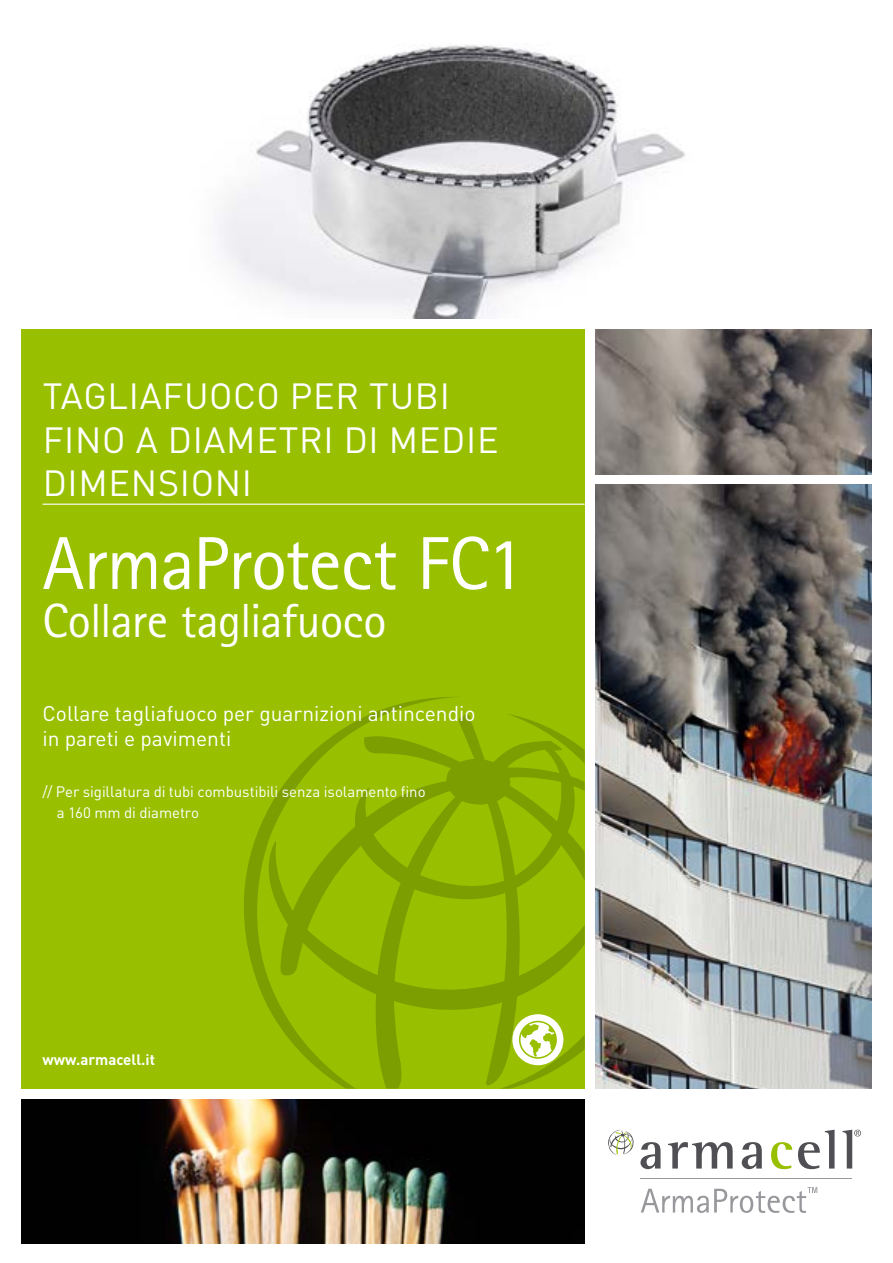
<style>
.page{position:relative;width:893px;height:1263px;background:#fff}
.page>*{position:absolute;margin:0;border:0;box-sizing:border-box;transform-origin:0 0}
.t1{font:75px "Rotis Sans Serif Std";letter-spacing:-.015em;color:#fff}
.t2{font:48px "Rotis Sans Serif Std";letter-spacing:-.02em;color:#fff}
.t3{font:36px/43.5px "DIN Pro";letter-spacing:.02em;color:#fff}
.t4{font:21px/25.5px "DIN Pro";color:#fff}
.t5{font:15px/21px "DIN Pro";letter-spacing:-.005em;color:#fff}
.t6{font:700 15px "DIN Pro";color:#fff}
</style>
<div class="page">
<img style="left:218px;top:45px;width:468px;height:274px">
<img style="left:595px;top:485px;width:277px;height:604px">
<svg style="left:640px;top:1142px;width:21px;height:27px"></svg>
<svg style="left:668px;top:1142px;width:65px;height:26px"></svg>
<svg style="left:742px;top:1142px;width:20px;height:27px"></svg>
<svg style="left:771px;top:1142px;width:21px;height:27px"></svg>
<svg style="left:798px;top:1130px;width:37px;height:39px"></svg>
<svg style="left:842px;top:1130px;width:19px;height:38px"></svg>
<svg style="left:608px;top:1130px;width:26px;height:26px"></svg>
<hr style="left:640px;top:1178px;width:212px;height:1px;background:#98989c">
<svg style="left:641px;top:1187px;width:176px;height:26px"></svg>
<div style="left:21px;top:330px;width:564px;height:759px;background:#98c000"></div>
<hr style="left:43px;top:504px;width:542px;height:1px;background:#fff">
<svg style="left:244px;top:697px;width:341px;height:392px"></svg>
<div style="left:512px;top:1014px;width:51px;height:51px;background:#fff;border-radius:50%"></div>
<svg style="left:519px;top:1021px;width:38px;height:38px"></svg>
<img style="left:21px;top:1099px;width:564px;height:145px">
<img style="left:595px;top:330px;width:277px;height:144px">
<h3 class="t3" style="left:43px;top:371px;width:457px">TAGLIAFUOCO PER TUBI<br>FINO A DIAMETRI DI MEDIE<br>DIMENSIONI</h3>
<h1 class="t1" style="left:43px;top:519px;width:483px">ArmaProtect FC1</h1>
<h2 class="t2" style="left:43px;top:592px;width:345px">Collare tagliafuoco</h2>
<h3 class="t4" style="left:43px;top:698px;width:435px">Collare tagliafuoco per guarnizioni antincendio in pareti e pavimenti</h3>
<p class="t5" style="left:57px;top:780px;width:370px;text-indent:-14px">// Per sigillatura di tubi combustibili senza isolamento fino a 160 mm di diametro</p>
<p class="t6" style="left:43px;top:1047px;width:114px">www.armacell.it</p>
</div>
